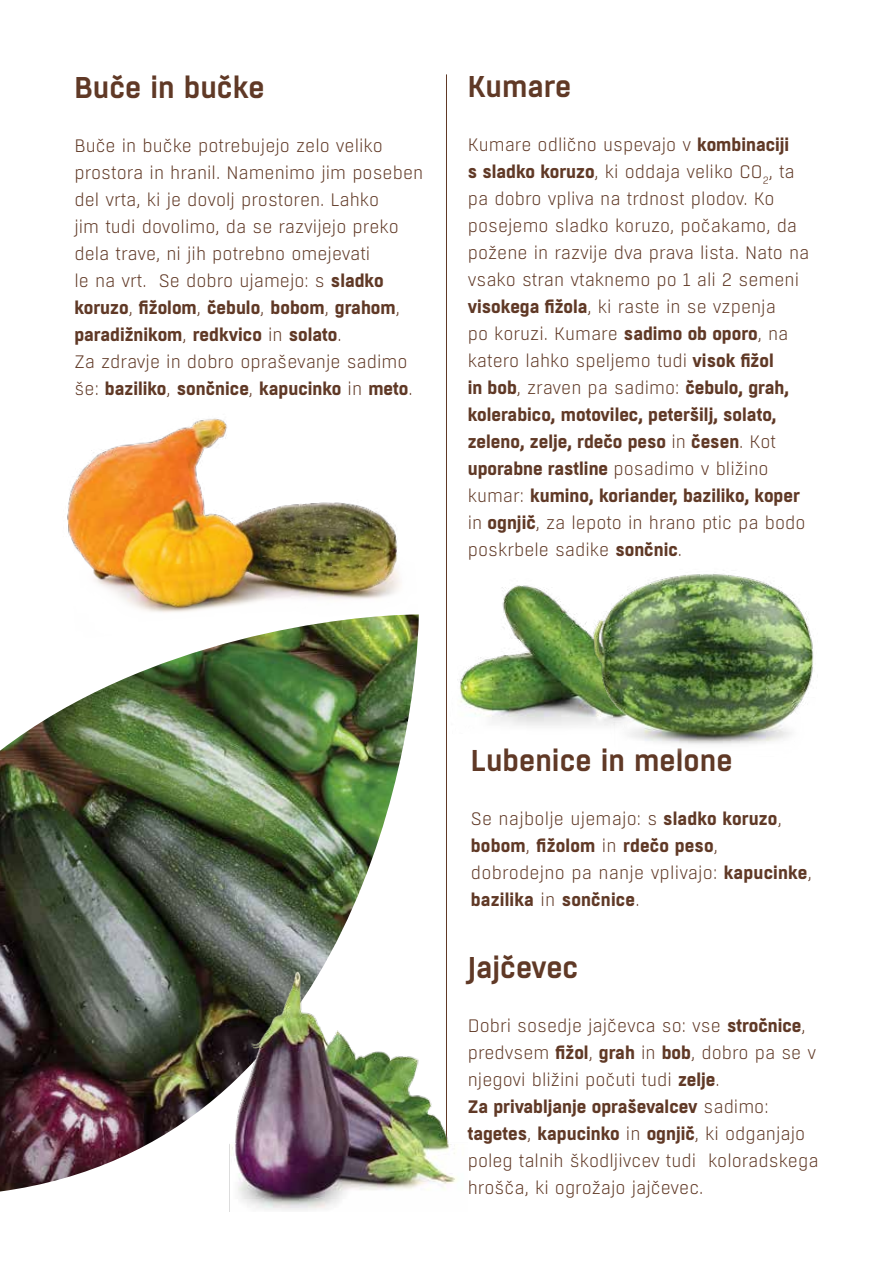
<style>
.page{position:relative;width:893px;height:1263px;background:#fff}
.page>*{position:absolute;margin:0;border:0;box-sizing:border-box;transform-origin:0 0}
.t1{font:600 30px "Boxed";color:#603926}
.t2{font:300 18px/27px "Boxed";color:#603926}
.t3{font:700 18px/27px "Boxed";letter-spacing:.01em;color:#603926}
.s1{font-weight:700}
.s2{font-weight:300}
</style>
<div class="page">
<img style="left:0;top:614px;width:419px;height:577px">
<hr style="left:446px;top:74px;width:1px;height:1114px;background:#603926">
<img style="left:222px;top:966px;width:235px;height:246px">
<img style="left:46px;top:418px;width:372px;height:221px">
<img style="left:457px;top:585px;width:102px;height:141px">
<img style="left:559px;top:574px;width:255px;height:171px">
<h1 class="t1" style="left:74px;top:67px;width:192px">Buče in bučke</h1>
<p class="t2" style="left:74px;top:132px;width:350px">Buče in bučke potrebujejo zelo veliko prostora in hranil. Namenimo jim poseben del vrta, ki je dovolj prostoren. Lahko<br>jim tudi dovolimo, da se razvijejo preko dela trave, ni jih potrebno omejevati<br>le na vrt. Se dobro ujamejo: s <span class="s1">sladko koruzo</span>, <span class="s1">fižolom</span>, <span class="s1">čebulo</span>, <span class="s1">bobom</span>, <span class="s1">grahom</span>, <span class="s1">paradižnikom</span>, <span class="s1">redkvico</span> in <span class="s1">solato</span>.<br>Za zdravje in dobro opraševanje sadimo še: <span class="s1">baziliko</span>, <span class="s1">sončnice</span>, <span class="s1">kapucinko</span> in <span class="s1">meto</span>.</p>
<h1 class="t1" style="left:468px;top:66px;width:105px">Kumare</h1>
<p class="t2" style="left:468px;top:131px;width:343px">Kumare odlično uspevajo v <span class="s1">kombinaciji<br>s sladko koruzo</span>, ki oddaja veliko CO<sub>2</sub>, ta pa dobro vpliva na trdnost plodov. Ko posejemo sladko koruzo, počakamo, da požene in razvije dva prava lista. Nato na vsako stran vtaknemo po 1 ali 2 semeni <span class="s1">visokega fižola</span>, ki raste in se vzpenja<br>po koruzi. Kumare <span class="s1">sadimo ob oporo</span>, na katero lahko speljemo tudi <span class="s1">visok fižol<br>in bob</span>, zraven pa sadimo: <span class="s1">čebulo, grah, kolerabico, motovilec, peteršilj, solato, zeleno, zelje, rdečo peso</span> in <span class="s1">česen</span>. Kot <span class="s1">uporabne rastline</span> posadimo v bližino kumar: <span class="s1">kumino, koriander, baziliko, koper </span>in <span class="s1">ognjič</span>, za lepoto in hrano ptic pa bodo poskrbele sadike <span class="s1">sončnic</span>.</p>
<h1 class="t1" style="left:471px;top:741px;width:263px">Lubenice in melone</h1>
<p class="t3" style="left:471px;top:806px;width:342px"><span class="s2">Se najbolje ujemajo: s</span> sladko koruzo<span class="s2">, </span>bobom<span class="s2">,</span> fižolom <span class="s2">in</span> rdečo peso<span class="s2">, dobrodejno pa nanje vplivajo:</span> kapucinke<span class="s2">, </span>bazilika <span class="s2">in</span> sončnice<span class="s2">.</span></p>
<h1 class="t1" style="left:468px;top:948px;width:112px">Jajčevec</h1>
<p class="t2" style="left:468px;top:1013px;width:352px">Dobri sosedje jajčevca so: vse <span class="s1">stročnice</span>, predvsem <span class="s1">fižol</span>, <span class="s1">grah</span> in <span class="s1">bob</span>, dobro pa se v njegovi bližini počuti tudi <span class="s1">zelje</span>.<br><span class="s1">Za privabljanje opraševalcev</span> sadimo: <span class="s1">tagetes</span>, <span class="s1">kapucinko</span> in <span class="s1">ognjič</span>, ki odganjajo poleg talnih škodljivcev tudi koloradskega hrošča, ki ogrožajo jajčevec.</p>
</div>
